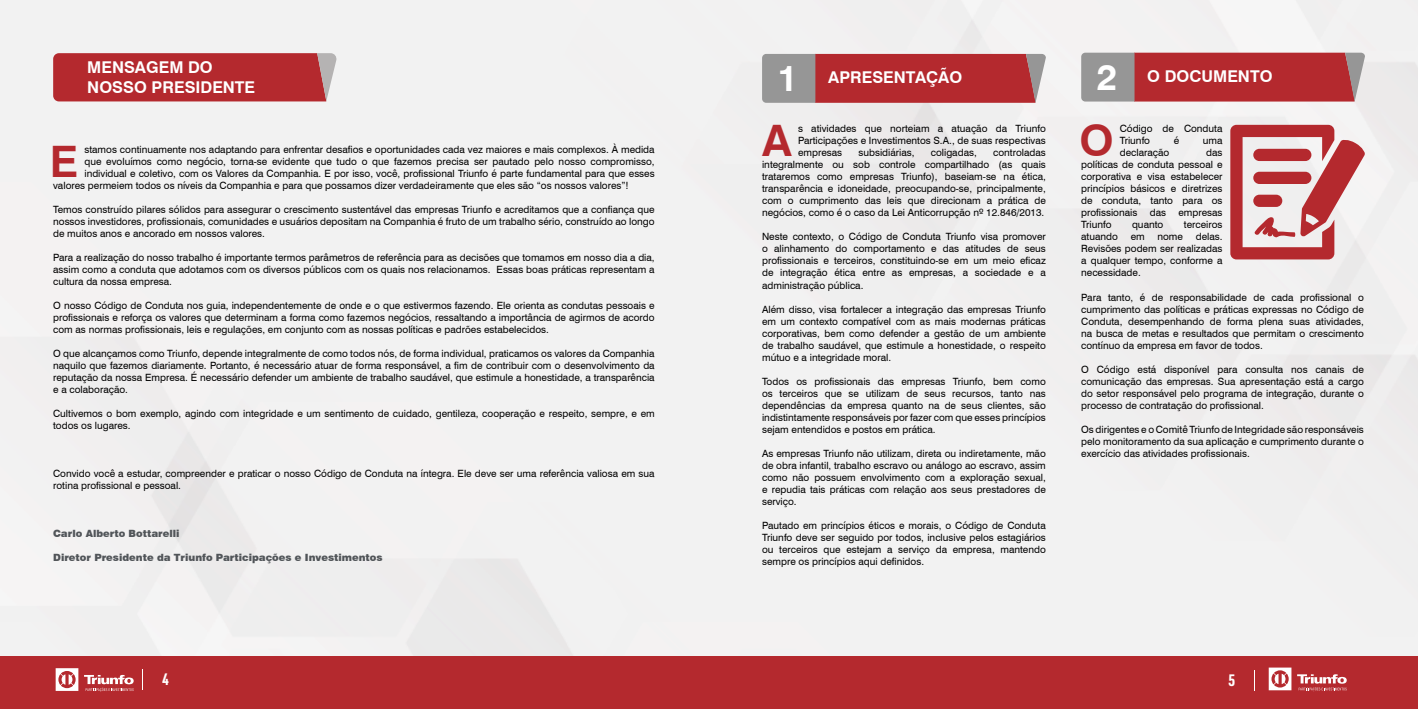
<style>
.page{position:relative;width:1418px;height:709px;background:#fff}
.page>*{position:absolute;margin:0;border:0;box-sizing:border-box;transform-origin:0 0}
.t1{font:700 43.38px "Swiss 721 BT";color:#b4292e}
.t2{font:700 36.25px "Swiss 721 BT";color:#fff}
.t3{font:700 16.25px/19.5px "Swiss 721 BT";color:#fff}
.t4{font:700 16.25px "URWDIN Cond";color:#fff}
.t5{font:10px/12px "Swiss 721 BT";color:#000;text-align:justify}
.t6{font:900 10px "Swiss 721 BT";color:#515559}
</style>
<div class="page">
<div style="left:0;top:0;width:1417px;height:656px;background:#f2f2f2"></div>
<div style="left:0;top:656px;width:1417px;height:53px;background:#b4292e"></div>
<svg style="left:142px;top:669px;width:1px;height:20px"></svg>
<svg style="left:1254px;top:670px;width:1px;height:21px"></svg>
<svg style="left:84px;top:675px;width:50px;height:16px"></svg>
<svg style="left:56px;top:668px;width:22px;height:23px"></svg>
<svg style="left:1297px;top:674px;width:49px;height:17px"></svg>
<svg style="left:1268px;top:667px;width:23px;height:23px"></svg>
<svg style="left:762px;top:54px;width:284px;height:49px;background:#ae4549"></svg>
<svg style="left:1081px;top:53px;width:284px;height:49px;background:#ae464a"></svg>
<svg style="left:1230px;top:125px;width:134px;height:134px"></svg>
<svg style="left:53px;top:53px;width:284px;height:48px;background:#b53237"></svg>
<h3 class="t3" style="left:87px;top:57px;width:169px">MENSAGEM DO<br>NOSSO PRESIDENTE</h3>
<h1 class="t1" style="left:50px;top:135px;width:30px">E</h1>
<p class="t5" style="left:84px;top:143px;width:571px">stamos continuamente nos adaptando para enfrentar desafios e oportunidades cada vez maiores e mais complexos. À medida</p>
<p class="t5" style="left:84px;top:155px;width:571px">que evoluímos como negócio, torna-se evidente que tudo o que fazemos precisa ser pautado pelo nosso compromisso,</p>
<p class="t5" style="left:84px;top:167px;width:572px">individual e coletivo, com os Valores da Companhia. E por isso, você, profissional Triunfo é parte fundamental para que esses</p>
<p class="t5" style="left:53px;top:179px;width:577px">valores permeiem todos os níveis da Companhia e para que possamos dizer verdadeiramente que eles são “os nossos valores”!</p>
<p class="t5" style="left:53px;top:203px;width:603px">Temos construído pilares sólidos para assegurar o crescimento sustentável das empresas Triunfo e acreditamos que a confiança que nossos investidores, profissionais, comunidades e usuários depositam na Companhia é fruto de um trabalho sério, construído ao longo de muitos anos e ancorado em nossos valores.</p>
<p class="t5" style="left:53px;top:251px;width:603px">Para a realização do nosso trabalho é importante termos parâmetros de referência para as decisões que tomamos em nosso dia a dia, assim como a conduta que adotamos com os diversos públicos com os quais nos relacionamos. Essas boas práticas representam a cultura da nossa empresa.</p>
<p class="t5" style="left:53px;top:299px;width:603px">O nosso Código de Conduta nos guia, independentemente de onde e o que estivermos fazendo. Ele orienta as condutas pessoais e profissionais e reforça os valores que determinam a forma como fazemos negócios, ressaltando a importância de agirmos de acordo com as normas profissionais, leis e regulações, em conjunto com as nossas políticas e padrões estabelecidos.</p>
<p class="t5" style="left:53px;top:347px;width:603px">O que alcançamos como Triunfo, depende integralmente de como todos nós, de forma individual, praticamos os valores da Companhia naquilo que fazemos diariamente. Portanto, é necessário atuar de forma responsável, a fim de contribuir com o desenvolvimento da reputação da nossa Empresa. É necessário defender um ambiente de trabalho saudável, que estimule a honestidade, a transparência e a colaboração.</p>
<p class="t5" style="left:53px;top:407px;width:603px">Cultivemos o bom exemplo, agindo com integridade e um sentimento de cuidado, gentileza, cooperação e respeito, sempre, e em todos os lugares.</p>
<p class="t5" style="left:53px;top:467px;width:603px">Convido você a estudar, compreender e praticar o nosso Código de Conduta na íntegra. Ele deve ser uma referência valiosa em sua rotina profissional e pessoal.</p>
<p class="t6" style="left:53px;top:527px;width:128px">Carlo Alberto Bottarelli</p>
<p class="t6" style="left:53px;top:551px;width:331px">Diretor Presidente da Triunfo Participações e Investimentos</p>
<h2 class="t2" style="left:777px;top:56px;width:22px">1</h2>
<h3 class="t3" style="left:828px;top:67px;width:135px">APRESENTAÇÃO</h3>
<h1 class="t1" style="left:762px;top:115px;width:31px">A</h1>
<p class="t5" style="left:798px;top:123px;width:249px">s atividades que norteiam a atuação da Triunfo Participações e Investimentos S.A., de suas respectivas empresas</p>
<p class="t5" style="left:858px;top:147px;width:58px">subsidiárias,</p>
<p class="t5" style="left:930px;top:147px;width:47px">coligadas,</p>
<p class="t5" style="left:762px;top:147px;width:285px;text-indent:231px">controladas integralmente ou sob controle compartilhado (as quais trataremos como empresas Triunfo), baseiam-se na ética, transparência e idoneidade, preocupando-se, principalmente, com o cumprimento das leis que direcionam a prática de negócios, como é o caso da Lei Anticorrupção nº 12.846/2013.</p>
<p class="t5" style="left:762px;top:231px;width:285px">Neste contexto, o Código de Conduta Triunfo visa promover o alinhamento do comportamento e das atitudes de seus profissionais e terceiros, constituindo-se em um meio eficaz de integração ética entre as empresas, a sociedade e a administração pública.</p>
<p class="t5" style="left:762px;top:303px;width:285px">Além disso, visa fortalecer a integração das empresas Triunfo em um contexto compatível com as mais modernas práticas corporativas, bem como defender a gestão de um ambiente de trabalho saudável, que estimule a honestidade, o respeito mútuo e a integridade moral.</p>
<p class="t5" style="left:762px;top:375px;width:285px">Todos os profissionais das empresas Triunfo, bem como os terceiros que se utilizam de seus recursos, tanto nas dependências da empresa quanto na de seus clientes, são indistintamente responsáveis por fazer com que esses princípios sejam entendidos e postos em prática.</p>
<p class="t5" style="left:762px;top:447px;width:285px">As empresas Triunfo não utilizam, direta ou indiretamente, mão de obra infantil, trabalho escravo ou análogo ao escravo, assim como não possuem envolvimento com a exploração sexual, e repudia tais práticas com relação aos seus prestadores de serviço.</p>
<p class="t5" style="left:762px;top:519px;width:285px">Pautado em princípios éticos e morais, o Código de Conduta Triunfo deve ser seguido por todos, inclusive pelos estagiários ou terceiros que estejam a serviço da empresa, mantendo sempre os princípios aqui definidos.</p>
<h2 class="t2" style="left:1096px;top:55px;width:22px">2</h2>
<h3 class="t3" style="left:1147px;top:66px;width:127px">O DOCUMENTO</h3>
<h1 class="t1" style="left:1079px;top:115px;width:36px">O</h1>
<p class="t5" style="left:1119px;top:123px;width:104px">Código de Conduta<br>Triunfo</p>
<p class="t5" style="left:1173px;top:135px;width:7px">é</p>
<p class="t5" style="left:1202px;top:135px;width:21px">uma</p>
<p class="t5" style="left:1119px;top:147px;width:51px">declaração</p>
<p class="t5" style="left:1081px;top:147px;width:143px;text-indent:125px">das políticas de conduta pessoal e corporativa e visa estabelecer princípios básicos e diretrizes de conduta, tanto para os profissionais das empresas Triunfo</p>
<p class="t5" style="left:1132px;top:219px;width:33px">quanto</p>
<p class="t5" style="left:1183px;top:219px;width:40px">terceiros</p>
<p class="t5" style="left:1081px;top:231px;width:38px">atuando</p>
<p class="t5" style="left:1130px;top:231px;width:16px">em</p>
<p class="t5" style="left:1157px;top:231px;width:27px">nome</p>
<p class="t5" style="left:1081px;top:231px;width:143px;text-indent:114px">delas.<br>Revisões podem ser realizadas a qualquer tempo, conforme a necessidade.</p>
<p class="t5" style="left:1081px;top:291px;width:284px">Para tanto, é de responsabilidade de cada profissional o cumprimento das políticas e práticas expressas no Código de Conduta, desempenhando de forma plena suas atividades, na busca de metas e resultados que permitam o crescimento contínuo da empresa em favor de todos.</p>
<p class="t5" style="left:1081px;top:363px;width:284px">O Código está disponível para consulta nos canais de comunicação das empresas. Sua apresentação está a cargo do setor responsável pelo programa de integração, durante o processo de contratação do profissional.</p>
<p class="t5" style="left:1081px;top:423px;width:284px">Os dirigentes e o Comitê Triunfo de Integridade são responsáveis pelo monitoramento da sua aplicação e cumprimento durante o exercício das atividades profissionais.</p>
<h3 class="t4" style="left:162px;top:668px;width:8px">4</h3>
<h3 class="t4" style="left:1228px;top:669px;width:8px">5</h3>
</div>
